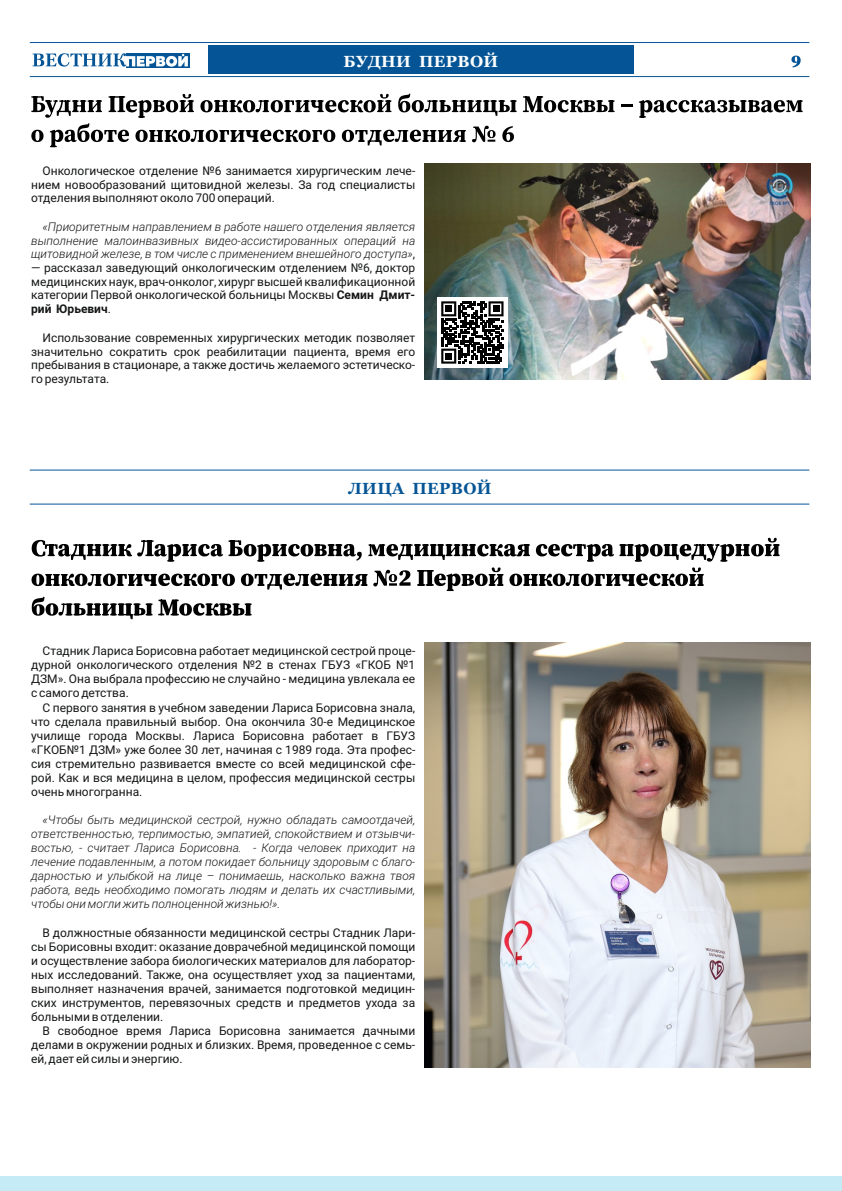
<style>
.page{position:relative;width:842px;height:1191px;background:#fff}
.page>*{position:absolute;margin:0;border:0;box-sizing:border-box;transform-origin:0 0}
.t1{font:700 16px "Georgia";letter-spacing:.025em;color:#fff}
.t2{font:700 16px "Georgia";letter-spacing:.025em;color:#055596}
.t3{font:12px/14px "Roboto";color:#151616;text-align:justify}
.t4{font:italic 300 12px/14px "Roboto";color:#151616;text-align:justify}
.s1{font-weight:400;font-style:normal}
.s2{font-weight:700}
</style>
<div class="page">
<div style="left:0;top:1176px;width:842px;height:15px;background:#c5ecf6"></div>
<div style="left:208px;top:46px;width:426px;height:28px;background:#055596"></div>
<hr style="left:30px;top:42px;width:779px;height:1px;background:#055596">
<hr style="left:30px;top:76px;width:779px;height:1px;background:#055596">
<svg style="left:523px;top:96px;width:91px;height:16px"></svg>
<svg style="left:621px;top:105px;width:11px;height:2px"></svg>
<svg style="left:639px;top:100px;width:164px;height:17px"></svg>
<svg style="left:31px;top:94px;width:486px;height:53px"></svg>
<svg style="left:32px;top:540px;width:191px;height:21px"></svg>
<svg style="left:229px;top:540px;width:133px;height:21px"></svg>
<svg style="left:368px;top:544px;width:162px;height:16px"></svg>
<svg style="left:536px;top:538px;width:243px;height:23px"></svg>
<svg style="left:32px;top:573px;width:203px;height:13px"></svg>
<svg style="left:241px;top:570px;width:169px;height:19px"></svg>
<svg style="left:417px;top:567px;width:86px;height:24px"></svg>
<svg style="left:509px;top:567px;width:195px;height:19px"></svg>
<svg style="left:32px;top:597px;width:120px;height:22px"></svg>
<svg style="left:158px;top:599px;width:94px;height:16px"></svg>
<hr style="left:30px;top:470px;width:779px;height:1px;background:#055596">
<hr style="left:30px;top:504px;width:779px;height:1px;background:#055596">
<img style="left:424px;top:163px;width:386px;height:217px">
<div style="left:437px;top:297px;width:71px;height:71px;background:#fff"></div>
<svg style="left:441px;top:301px;width:63px;height:63px"></svg>
<div style="left:445px;top:353px;width:7px;height:6px;background:#000"></div>
<img style="left:424px;top:642px;width:386px;height:425px">
<svg style="left:791px;top:56px;width:10px;height:11px"></svg>
<div style="left:126px;top:53px;width:63px;height:15px;background:#055596"></div>
<svg style="left:33px;top:53px;width:155px;height:14px"></svg>
<h1 class="t1" style="left:344px;top:55px;width:156px">БУДНИ ПЕРВОЙ</h1>
<p class="t3" style="left:31px;top:165px;width:386px;line-height:13.7px;text-indent:11px">Онкологическое отделение №6 занимается хирургическим лече&shy;нием новообразований щитовидной железы. За год специалисты отделения выполняют около 700 операций.</p>
<p class="t4" style="left:31px;top:221px;width:386px;line-height:13.7px;text-indent:11px">«Приоритетным направлением в работе нашего отделения является выполнение малоинвазивных видео-ассистированных операций на щитовидной железе, в том числе с применением внешейного доступа»<span class="s1">,</span></p>
<p class="t3" style="left:31px;top:262px;width:386px;line-height:13.7px">— рассказал заведующий онкологическим отделением №6, доктор медицинских наук, врач-онколог, хирург высшей квалификационной категории Первой онкологической больницы Москвы <span class="s2">Семин Дмит&shy;рий Юрьевич</span>.</p>
<p class="t3" style="left:31px;top:332px;width:386px;line-height:13.7px;text-indent:11px">Использование современных хирургических методик позволяет значительно сократить срок реабилитации пациента, время его пребывания в стационаре, а также достичь желаемого эстетическо&shy;го результата.</p>
<h1 class="t2" style="left:348px;top:482px;width:145px">ЛИЦА ПЕРВОЙ</h1>
<p class="t3" style="left:31px;top:645px;width:386px;text-indent:11px">Стадник Лариса Борисовна работает медицинской сестрой проце&shy;дурной онкологического отделения №2 в стенах ГБУЗ «ГКОБ №1<br>ДЗМ». Она выбрала профессию не случайно - медицина увлекала ее с самого детства.</p>
<p class="t3" style="left:31px;top:702px;width:386px;text-indent:11px">С первого занятия в учебном заведении Лариса Борисовна знала, что сделала правильный выбор. Она окончила 30-е Медицинское училище города Москвы. Лариса Борисовна работает в ГБУЗ «ГКОБ№1 ДЗМ» уже более 30 лет, начиная с 1989 года. Эта профес&shy;сия стремительно развивается вместе со всей медицинской сфе&shy;рой. Как и вся медицина в целом, профессия медицинской сестры очень многогранна.</p>
<p class="t4" style="left:31px;top:814px;width:386px;text-indent:11px">«Чтобы быть медицинской сестрой, нужно обладать самоотдачей, ответственностью, терпимостью, эмпатией, спокойствием и отзывчи&shy;востью, - считает Лариса Борисовна. - Когда человек приходит на лечение подавленным, а потом покидает больницу здоровым с благо&shy;дарностью и улыбкой на лице – понимаешь, насколько важна твоя работа, ведь необходимо помогать людям и делать их счастливыми, чтобы они могли жить полноценной жизнью!».</p>
<p class="t3" style="left:31px;top:927px;width:386px;text-indent:11px">В должностные обязанности медицинской сестры Стадник Лари&shy;сы Борисовны входит: оказание доврачебной медицинской помощи и осуществление забора биологических материалов для лаборатор&shy;ных исследований. Также, она осуществляет уход за пациентами, выполняет назначения врачей, занимается подготовкой медицин&shy;ских инструментов, перевязочных средств и предметов ухода за больными в отделении.</p>
<p class="t3" style="left:31px;top:1025px;width:386px;text-indent:11px">В свободное время Лариса Борисовна занимается дачными делами в окружении родных и близких. Время, проведенное с семь&shy;ей, дает ей силы и энергию.</p>
</div>
